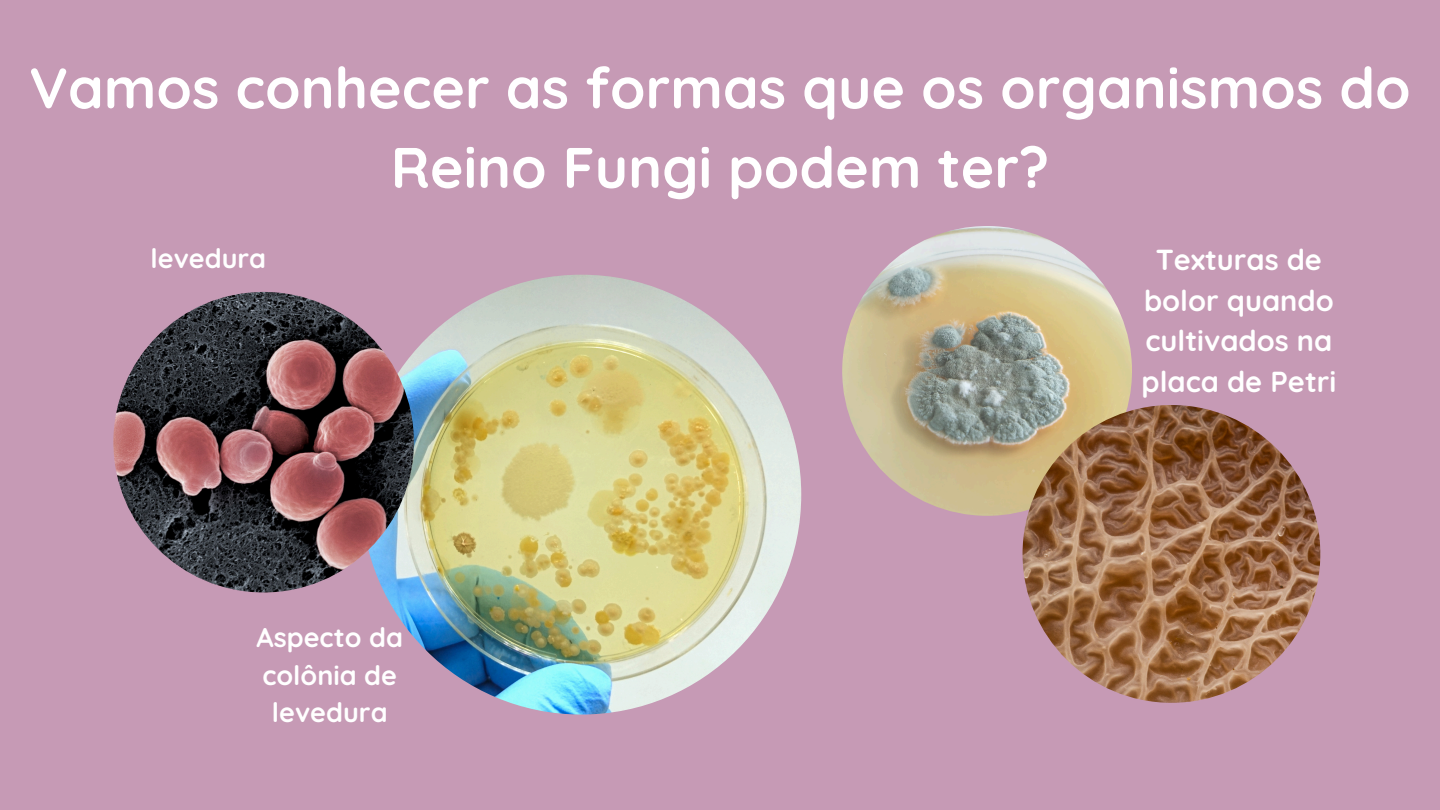
<style>
.page{position:relative;width:1440px;height:810px;background:#c69ab5}
.page>*{position:absolute;margin:0;border:0;box-sizing:border-box;transform-origin:0 0}
.t1{font:700 57px/79.5px "Quicksand";color:#fff;text-align:center}
.t2{font:700 29px/40.5px "Quicksand";color:#fff;text-align:center}
.t3{font:700 27px/37.5px "Quicksand";color:#fff;text-align:center}
</style>
<div class="page">
<img style="left:361px;top:275px;width:440px;height:440px;border-radius:50%">
<img style="left:842px;top:226px;width:290px;height:290px;border-radius:50%">
<img style="left:1023px;top:405px;width:297px;height:298px;border-radius:50%">
<img style="left:113px;top:292px;width:301px;height:300px;border-radius:50%">
<p class="t1" style="left:29px;top:47px;width:1383px">Vamos conhecer as formas que os organismos do<br>Reino Fungi podem ter?</p>
<p class="t3" style="left:151px;top:239px;width:117px">levedura</p>
<p class="t3" style="left:257px;top:618px;width:148px">Aspecto da colônia de levedura</p>
<p class="t2" style="left:1142px;top:239px;width:196px">Texturas de bolor quando cultivados na placa de Petri</p>
</div>
